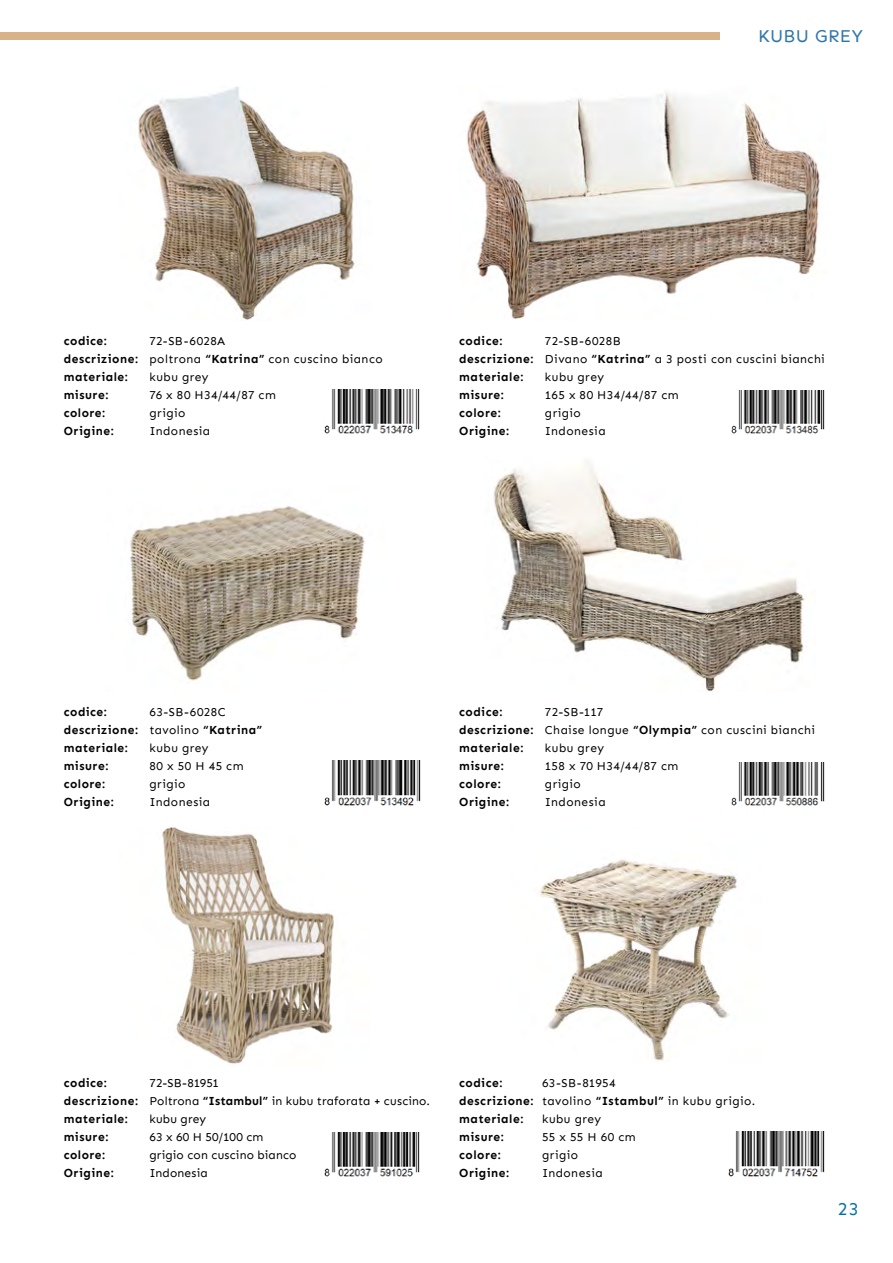
<style>
.page{position:relative;width:893px;height:1263px;background:#fff}
.page>*{position:absolute;margin:0;border:0;box-sizing:border-box;transform-origin:0 0}
.t1{font:18px "Sen";letter-spacing:.015em;color:#2f77aa}
.t2{font:18px "Sen";color:#0071a8}
.t3{font:12px/18px "Sen";letter-spacing:.035em;color:#000}
.t4{font:700 12px/18px "Sen";letter-spacing:.045em;color:#000}
.t5{font:12px/18px "Sen";letter-spacing:.015em;color:#000}
.s1{font-weight:700}
</style>
<div class="page">
<div style="left:0;top:32px;width:719px;height:7px;background:#d8b289"></div>
<img style="left:138px;top:86px;width:217px;height:234px">
<img style="left:130px;top:505px;width:235px;height:176px">
<img style="left:731px;top:390px;width:94px;height:44px">
<img style="left:324px;top:390px;width:96px;height:44px">
<img style="left:324px;top:761px;width:97px;height:45px">
<img style="left:467px;top:91px;width:354px;height:229px">
<img style="left:540px;top:859px;width:197px;height:203px">
<img style="left:162px;top:828px;width:173px;height:236px">
<img style="left:324px;top:1132px;width:96px;height:45px">
<img style="left:728px;top:1132px;width:97px;height:45px">
<img style="left:493px;top:461px;width:315px;height:230px">
<img style="left:731px;top:763px;width:94px;height:43px">
<h1 class="t1" style="left:758px;top:25px;width:106px">KUBU GREY</h1>
<p class="t4" style="left:64px;top:332px;width:76px">codice: descrizione: materiale: misure: colore:<br>Origine:</p>
<p class="t3" style="left:149px;top:332px;width:235px">72-SB-6028A<br>poltrona <span class="s1">“Katrina”</span> con cuscino bianco kubu grey<br>76 x 80 H34/44/87 cm<br>grigio<br>Indonesia</p>
<p class="t4" style="left:459px;top:332px;width:76px">codice: descrizione: materiale: misure: colore:<br>Origine:</p>
<p class="t3" style="left:545px;top:332px;width:281px">72-SB-6028B<br>Divano <span class="s1">“Katrina”</span> a 3 posti con cuscini bianchi kubu grey<br>165 x 80 H34/44/87 cm<br>grigio<br>Indonesia</p>
<p class="t4" style="left:64px;top:703px;width:76px">codice: descrizione: materiale: misure: colore:<br>Origine:</p>
<p class="t4" style="left:459px;top:703px;width:76px">codice: descrizione: materiale: misure: colore:<br>Origine:</p>
<p class="t3" style="left:149px;top:703px;width:114px">63-SB-6028C tavolino <span class="s1">“Katrina” </span>kubu grey<br>80 x 50 H 45 cm grigio<br>Indonesia</p>
<p class="t3" style="left:545px;top:703px;width:272px">72-SB-117<br>Chaise longue <span class="s1">“Olympia”</span> con cuscini bianchi kubu grey<br>158 x 70 H34/44/87 cm<br>grigio<br>Indonesia</p>
<p class="t4" style="left:64px;top:1074px;width:76px">codice: descrizione: materiale: misure: colore:<br>Origine:</p>
<p class="t4" style="left:459px;top:1074px;width:76px">codice: descrizione: materiale: misure: colore:<br>Origine:</p>
<p class="t5" style="left:149px;top:1074px;width:282px">72-SB-81951<br>Poltrona <span class="s1">“Istambul”</span> in kubu traforata + cuscino. kubu grey<br>63 x 60 H 50/100 cm<br>grigio con cuscino bianco<br>Indonesia</p>
<p class="t3" style="left:542px;top:1074px;width:215px">63-SB-81954<br>tavolino <span class="s1">“Istambul”</span> in kubu grigio. kubu grey<br>55 x 55 H 60 cm<br>grigio<br>Indonesia</p>
<h1 class="t2" style="left:838px;top:1198px;width:22px">23</h1>
</div>
